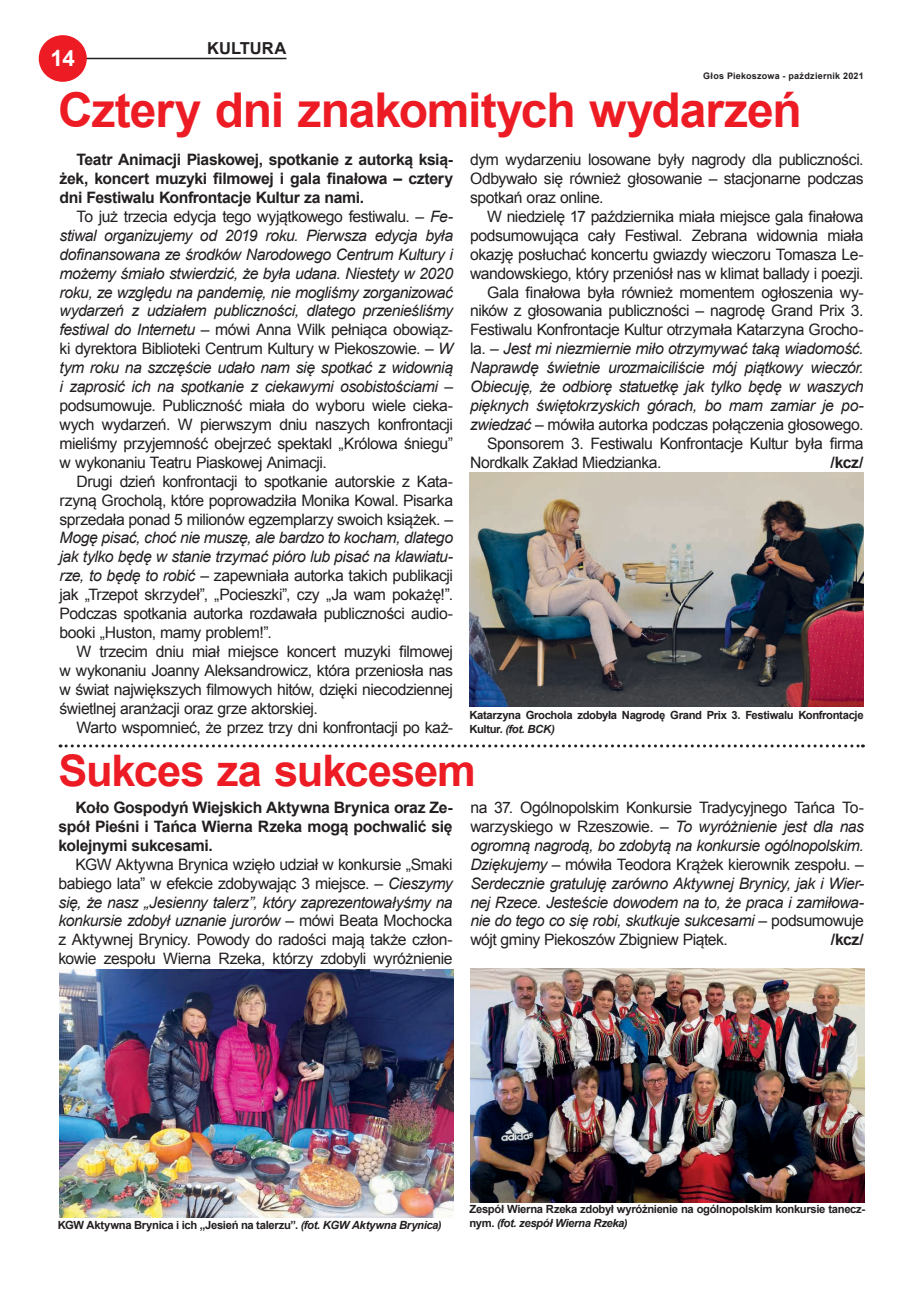
<style>
.page{position:relative;width:919px;height:1289px;background:#fff}
.page>*{position:absolute;margin:0;border:0;box-sizing:border-box;transform-origin:0 0}
.t1{font:700 48px "Arial";letter-spacing:-.025em;color:#ed1c24}
.t2{font:700 43.5px "Arial";letter-spacing:-.025em;color:#ed1c24}
.t3{font:700 22.5px "Arial";color:#fff}
.t4{font:700 16.5px "Arial";color:#231f20}
.t5{font:15.75px/18.9px "Arial";letter-spacing:-.03em;color:#231f20;text-align:justify}
.t6{font:italic 15.75px/18.9px "Arial";letter-spacing:-.03em;color:#231f20;text-align:justify}
.t7{font:700 15.75px/18.9px "Arial";letter-spacing:-.025em;color:#231f20;text-align:justify}
.t8{font:700 11.25px/13.5px "Arial";letter-spacing:-.03em;color:#231f20}
.t9{font:italic 700 11.25px "Arial";letter-spacing:-.03em;color:#231f20}
.t10{font:700 9px "Arial";letter-spacing:.025em;color:#231f20}
.s1{font-style:normal}
.s2{font-style:italic}
</style>
<div class="page">
<hr style="left:58px;top:58px;width:228px;height:1px;background:#231f20">
<div style="left:39px;top:35px;width:48px;height:47px;background:#ed1c24;border-radius:50%"></div>
<img style="left:469px;top:472px;width:394px;height:235px">
<svg style="left:60px;top:744px;width:803px;height:3px"></svg>
<img style="left:471px;top:968px;width:393px;height:234px">
<img style="left:60px;top:969px;width:393px;height:248px">
<h3 class="t3" style="left:51px;top:43px;width:26px">14</h3>
<p class="t4" style="left:207px;top:37px;width:81px">KULTURA</p>
<p class="t10" style="left:703px;top:70px;width:162px">Głos Piekoszowa - październik 2021</p>
<h1 class="t1" style="left:58px;top:79px;width:745px">Cztery dni znakomitych wydarzeń</h1>
<p class="t7" style="left:60px;top:151px;width:395px;text-indent:17px">Teatr Animacji Piaskowej, spotkanie z autorką ksią&shy;żek, koncert muzyki filmowej i gala finałowa – cztery dni Festiwalu Konfrontacje Kultur za nami.</p>
<p class="t6" style="left:60px;top:207px;width:395px;text-indent:17px"><span class="s1">To już trzecia edycja tego wyjątkowego festiwalu.</span> – Fe&shy;stiwal organizujemy od 2019 roku. Pierwsza edycja była dofinansowana ze środków Narodowego Centrum Kultury i możemy śmiało stwierdzić, że była udana. Niestety w 2020 roku, ze względu na pandemię, nie mogliśmy zorganizować wydarzeń z udziałem publiczności, dlatego przenieśliśmy festiwal do Internetu <span class="s1">– mówi Anna Wilk pełniąca obowiąz&shy;ki dyrektora Biblioteki Centrum Kultury w Piekoszowie.</span> – W tym roku na szczęście udało nam się spotkać z widownią i zaprosić ich na spotkanie z ciekawymi osobistościami <span class="s1">– podsumowuje. Publiczność miała do wyboru wiele cieka&shy;wych wydarzeń. W pierwszym dniu naszych konfrontacji mieliśmy przyjemność obejrzeć spektakl „Królowa śniegu” w wykonaniu Teatru Piaskowej Animacji.</span></p>
<p class="t5" style="left:60px;top:472px;width:395px;text-indent:17px">Drugi dzień konfrontacji to spotkanie autorskie z Kata&shy;rzyną Grocholą, które poprowadziła Monika Kowal. Pisarka sprzedała ponad 5 milionów egzemplarzy swoich książek. <span class="s2">– Mogę pisać, choć nie muszę, ale bardzo to kocham, dlatego jak tylko będę w stanie trzymać pióro lub pisać na klawiatu&shy;rze, to będę to robić</span> – zapewniała autorka takich publikacji jak „Trzepot skrzydeł”, „Pocieszki”, czy „Ja wam pokażę!”.<br>Podczas spotkania autorka rozdawała publiczności audio&shy;booki „Huston, mamy problem!”.</p>
<p class="t5" style="left:60px;top:642px;width:395px;text-indent:17px">W trzecim dniu miał miejsce koncert muzyki filmowej w wykonaniu Joanny Aleksandrowicz, która przeniosła nas w świat największych filmowych hitów, dzięki niecodziennej świetlnej aranżacji oraz grze aktorskiej.</p>
<p class="t5" style="left:77px;top:717px;width:378px">Warto wspomnieć, że przez trzy dni konfrontacji po każ-</p>
<p class="t5" style="left:470px;top:150px;width:395px">dym wydarzeniu losowane były nagrody dla publiczności.<br>Odbywało się również głosowanie – stacjonarne podczas spotkań oraz online.</p>
<p class="t5" style="left:487px;top:207px;width:378px">W niedzielę 17 października miała miejsce gala finałowa</p>
<p class="t5" style="left:470px;top:226px;width:395px">podsumowująca cały Festiwal. Zebrana widownia miała</p>
<p class="t5" style="left:470px;top:245px;width:395px">okazję posłuchać koncertu gwiazdy wieczoru Tomasza Le-</p>
<p class="t5" style="left:470px;top:264px;width:395px">wandowskiego, który przeniósł nas w klimat ballady i poezji.</p>
<p class="t5" style="left:487px;top:283px;width:378px">Gala finałowa była również momentem ogłoszenia wy-</p>
<p class="t5" style="left:470px;top:302px;width:395px">ników z głosowania publiczności – nagrodę Grand Prix 3.</p>
<p class="t5" style="left:470px;top:320px;width:395px">Festiwalu Konfrontacje Kultur otrzymała Katarzyna Grocho-</p>
<p class="t6" style="left:470px;top:339px;width:395px"><span class="s1">la.</span> – Jest mi niezmiernie miło otrzymywać taką wiadomość.</p>
<p class="t6" style="left:470px;top:358px;width:395px">Naprawdę świetnie urozmaiciliście mój piątkowy wieczór.</p>
<p class="t6" style="left:470px;top:377px;width:395px">Obiecuję, że odbiorę statuetkę jak tylko będę w waszych</p>
<p class="t6" style="left:470px;top:396px;width:395px">pięknych świętokrzyskich górach, bo mam zamiar je po-</p>
<p class="t5" style="left:470px;top:415px;width:395px"><span class="s2">zwiedzać</span> – mówiła autorka podczas połączenia głosowego.</p>
<p class="t5" style="left:487px;top:434px;width:378px">Sponsorem 3. Festiwalu Konfrontacje Kultur była firma</p>
<p class="t5" style="left:470px;top:453px;width:193px">Nordkalk Zakład Miedzianka.</p>
<p class="t7" style="left:830px;top:453px;width:35px">/kcz/</p>
<p class="t8" style="left:469px;top:709px;width:395px">Katarzyna Grochola zdobyła Nagrodę Grand Prix 3. Festiwalu Konfrontacje<br>Kultur. <span class="s2">(fot. BCK)</span></p>
<h2 class="t2" style="left:59px;top:742px;width:419px">Sukces za sukcesem</h2>
<p class="t7" style="left:59px;top:798px;width:395px;text-indent:17px">Koło Gospodyń Wiejskich Aktywna Brynica oraz Ze&shy;spół Pieśni i Tańca Wierna Rzeka mogą pochwalić się kolejnymi sukcesami.</p>
<p class="t5" style="left:59px;top:855px;width:395px;text-indent:17px">KGW Aktywna Brynica wzięło udział w konkursie „Smaki babiego lata” w efekcie zdobywając 3 miejsce. <span class="s2">– Cieszymy się, że nasz „Jesienny talerz”, który zaprezentowałyśmy na konkursie zdobył uznanie jurorów</span> – mówi Beata Mochocka z Aktywnej Brynicy. Powody do radości mają także człon&shy;kowie zespołu Wierna Rzeka, którzy zdobyli wyróżnienie</p>
<p class="t6" style="left:470px;top:798px;width:395px"><span class="s1">na 37. Ogólnopolskim Konkursie Tradycyjnego Tańca To&shy;warzyskiego w Rzeszowie.</span> – To wyróżnienie jest dla nas ogromną nagrodą, bo zdobytą na konkursie ogólnopolskim.<br>Dziękujemy <span class="s1">– mówiła Teodora Krążek kierownik zespołu.</span> – Serdecznie gratuluję zarówno Aktywnej Brynicy, jak i Wier&shy;nej Rzece. Jesteście dowodem na to, że praca i zamiłowa&shy;nie do tego co się robi, skutkuje sukcesami <span class="s1">– podsumowuje wójt gminy Piekoszów Zbigniew Piątek.</span></p>
<p class="t7" style="left:830px;top:930px;width:35px">/kcz/</p>
<p class="t8" style="left:469px;top:1202px;width:397px">Zespół Wierna Rzeka zdobył wyróżnienie na ogólnopolskim konkursie tanecz-</p>
<p class="t8" style="left:58px;top:1218px;width:385px">KGW Aktywna Brynica i ich „Jesień na talerzu”. <span class="s2">(fot. KGW Aktywna Brynica)</span></p>
<p class="t9" style="left:469px;top:1215px;width:159px"><span class="s1">nym.</span> (fot. zespół Wierna Rzeka)</p>
</div>
